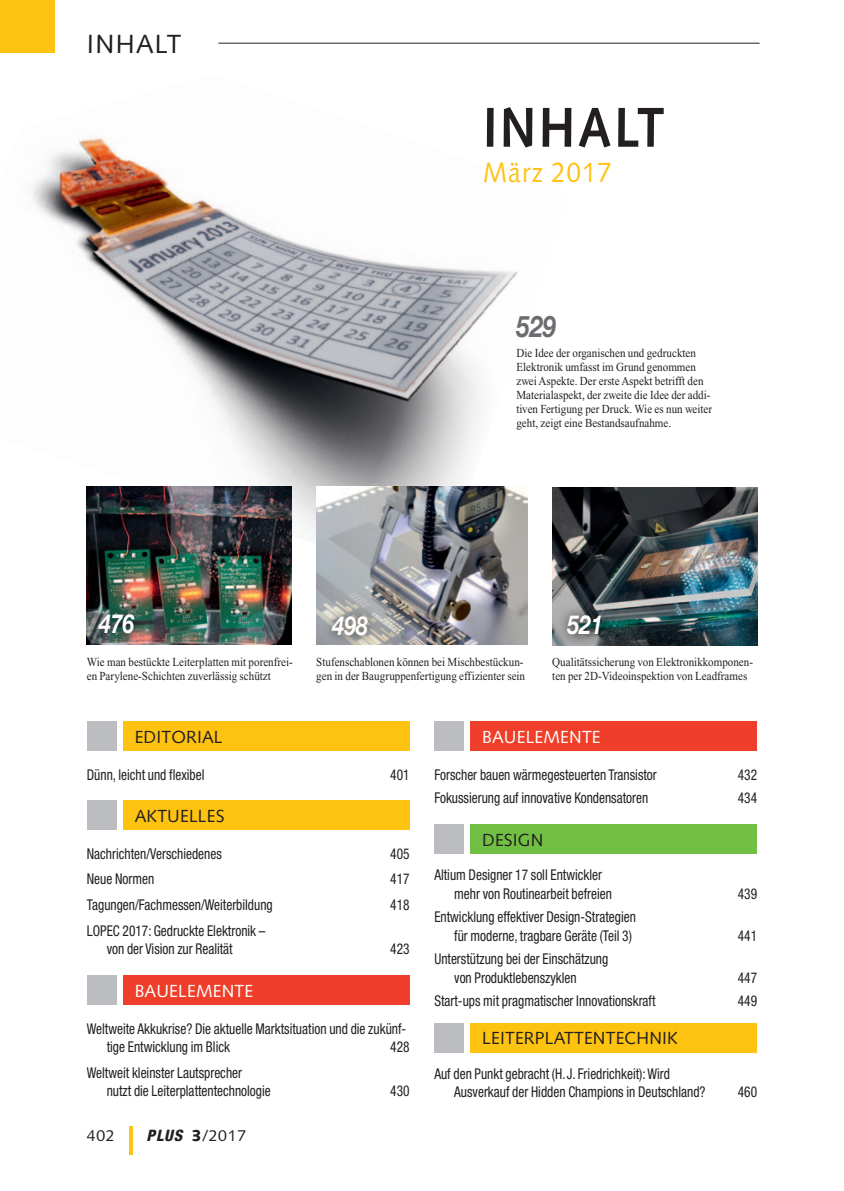
<style>
.page{position:relative;width:844px;height:1191px;background:#fff}
.page>*{position:absolute;margin:0;border:0;box-sizing:border-box;transform-origin:0 0}
.t1{font:700 56px "Syntax";letter-spacing:.05em;color:#231f20;scale:.9 1}
.t2{font:italic 700 29.75px "Helvetica Neue";color:#6c6d70;scale:.8 1}
.t3{font:28px "Syntax";letter-spacing:.05em;color:#fec210;scale:.9 1}
.t4{font:italic 700 26.25px "Helvetica Neue";color:#fff;scale:.8 1}
.t5{font:26.25px "Syntax";letter-spacing:.05em;color:#231f20}
.t6{font:17.5px "Syntax";letter-spacing:.01em;color:#231f20}
.t7{font:17.5px "Syntax";letter-spacing:.01em;color:#fff}
.t8{font:15.75px "Syntax";letter-spacing:.05em;color:#231f20}
.t9{font:condensed 14.88px/18.6px "Helvetica Neue";color:#231f20;scale:.9 1}
.t10{font:12.25px/14px "Times New Roman";color:#231f20;scale:.9 1}
.s1{font-family:"Helvetica Neue";font-weight:800;font-style:italic;font-stretch:condensed}
.s2{font-weight:900}
</style>
<div class="page">
<hr style="left:129px;top:1126px;width:3px;height:29px;background:#fec210">
<div style="left:0;top:0;width:55px;height:53px;background:#fec210"></div>
<hr style="left:218px;top:43px;width:541px;height:1px;background:#231f20">
<img style="left:32px;top:137px;width:496px;height:447px">
<img style="left:552px;top:487px;width:204px;height:158px">
<svg style="left:557px;top:604px;width:54px;height:41px;background:#6c7575"></svg>
<img style="left:316px;top:487px;width:211px;height:158px">
<div style="left:321px;top:606px;width:57px;height:41px;background:#231f20;opacity:.75"></div>
<div style="left:123px;top:721px;width:286px;height:30px;background:#fec210"></div>
<div style="left:87px;top:721px;width:30px;height:30px;background:#bcbdc0"></div>
<div style="left:123px;top:800px;width:286px;height:30px;background:#fec210"></div>
<div style="left:87px;top:800px;width:30px;height:30px;background:#bcbdc0"></div>
<div style="left:123px;top:975px;width:286px;height:30px;background:#ef3e29"></div>
<div style="left:87px;top:975px;width:30px;height:30px;background:#bcbdc0"></div>
<div style="left:470px;top:721px;width:286px;height:30px;background:#ef3e29"></div>
<div style="left:434px;top:721px;width:30px;height:30px;background:#bcbdc0"></div>
<div style="left:470px;top:824px;width:286px;height:30px;background:#71bf44"></div>
<div style="left:434px;top:824px;width:30px;height:30px;background:#bcbdc0"></div>
<div style="left:470px;top:1023px;width:286px;height:29px;background:#fec210"></div>
<div style="left:434px;top:1023px;width:30px;height:29px;background:#bcbdc0"></div>
<img style="left:87px;top:487px;width:204px;height:158px">
<div style="left:88px;top:604px;width:57px;height:41px;background:#231f20;opacity:.75"></div>
<h3 class="t5" style="left:87px;top:28px;width:96px">INHALT</h3>
<h1 class="t1" style="left:483px;top:95px;width:203px">Inhalt</h1>
<h3 class="t3" style="left:483px;top:155px;width:144px">März 2017</h3>
<h2 class="t2" style="left:516px;top:308px;width:51px">529</h2>
<p class="t10" style="left:516px;top:346px;width:219px">Die Idee der organischen und gedruckten Elektronik umfasst im Grund genommen zwei Aspekte. Der erste Aspekt betrifft den Materialaspekt, der zweite die Idee der addi&shy;tiven Fertigung per Druck. Wie es nun weiter geht, zeigt eine Bestandsaufnahme.</p>
<h3 class="t4" style="left:99px;top:608px;width:45px">476</h3>
<p class="t10" style="left:87px;top:655px;width:230px">Wie man bestückte Leiterplatten mit porenfrei&shy;en Parylene-Schichten zuverlässig schützt</p>
<h3 class="t4" style="left:332px;top:609px;width:45px">498</h3>
<p class="t10" style="left:316px;top:655px;width:233px">Stufenschablonen können bei Mischbestückun&shy;gen in der Baugruppenfertigung effizienter sein</p>
<h3 class="t4" style="left:567px;top:608px;width:45px">521</h3>
<p class="t10" style="left:552px;top:655px;width:224px">Qualitätssicherung von Elektronikkomponen&shy;ten per 2D-Videoinspektion von Leadframes</p>
<p class="t6" style="left:135px;top:726px;width:89px">EDITORIAL</p>
<p class="t9" style="left:87px;top:765px;width:132px">Dünn, leicht und flexibel</p>
<p class="t9" style="left:390px;top:765px;width:23px">401</p>
<p class="t6" style="left:135px;top:805px;width:91px">AKTUELLES</p>
<p class="t9" style="left:87px;top:844px;width:151px">Nachrichten/Verschiedenes</p>
<p class="t9" style="left:390px;top:844px;width:23px">405</p>
<p class="t9" style="left:87px;top:869px;width:76px">Neue Normen</p>
<p class="t9" style="left:390px;top:869px;width:23px">417</p>
<p class="t9" style="left:87px;top:895px;width:208px">Tagungen/Fachmessen/Weiterbildung</p>
<p class="t9" style="left:390px;top:895px;width:23px">418</p>
<p class="t9" style="left:107px;top:921px;width:178px;text-indent:-20px">LOPEC 2017: Gedruckte Elektronik – von der Vision zur Realität</p>
<p class="t9" style="left:390px;top:939px;width:23px">423</p>
<p class="t7" style="left:135px;top:980px;width:120px">BAUELEMENTE</p>
<p class="t9" style="left:107px;top:1019px;width:334px;text-indent:-20px">Weltweite Akkukrise? Die aktuelle Marktsituation und die zukünf&shy;tige Entwicklung im Blick</p>
<p class="t9" style="left:390px;top:1037px;width:23px">428</p>
<p class="t9" style="left:107px;top:1063px;width:184px;text-indent:-20px">Weltweit kleinster Lautsprecher<br>nutzt die Leiterplattentechnologie</p>
<p class="t8" style="left:87px;top:1126px;width:29px">402</p>
<p class="t8" style="left:146px;top:1126px;width:101px"><span class="s1">PLUS</span> <span class="s2">3</span>/2017</p>
<p class="t9" style="left:390px;top:1081px;width:23px">430</p>
<p class="t7" style="left:482px;top:726px;width:120px">BAUELEMENTE</p>
<p class="t9" style="left:434px;top:765px;width:248px">Forscher bauen wärmegesteuerten Transistor</p>
<p class="t9" style="left:737px;top:765px;width:23px">432</p>
<p class="t9" style="left:434px;top:788px;width:239px">Fokussierung auf innovative Kondensatoren</p>
<p class="t9" style="left:737px;top:788px;width:23px">434</p>
<p class="t6" style="left:482px;top:829px;width:63px">DESIGN</p>
<p class="t9" style="left:454px;top:865px;width:177px;text-indent:-20px">Altium Designer 17 soll Entwickler mehr von Routinearbeit befreien</p>
<p class="t9" style="left:737px;top:884px;width:23px">439</p>
<p class="t9" style="left:434px;top:907px;width:225px;text-align:right">Entwicklung effektiver Design-Strategien für moderne, tragbare Geräte (Teil 3)</p>
<p class="t9" style="left:454px;top:949px;width:173px;text-indent:-20px">Unterstützung bei der Einschätzung von Produktlebenszyklen</p>
<p class="t9" style="left:737px;top:926px;width:23px">441</p>
<p class="t9" style="left:737px;top:968px;width:23px">447</p>
<p class="t9" style="left:434px;top:991px;width:247px">Start-ups mit pragmatischer Innovationskraft</p>
<p class="t9" style="left:737px;top:991px;width:23px">449</p>
<p class="t6" style="left:482px;top:1027px;width:197px">LEITERPLATTENTECHNIK</p>
<p class="t9" style="left:454px;top:1064px;width:280px;text-indent:-20px">Auf den Punkt gebracht (H.J. Friedrichkeit): Wird<br>Ausverkauf der Hidden Champions in Deutschland?</p>
<p class="t9" style="left:737px;top:1082px;width:23px">460</p>
</div>
